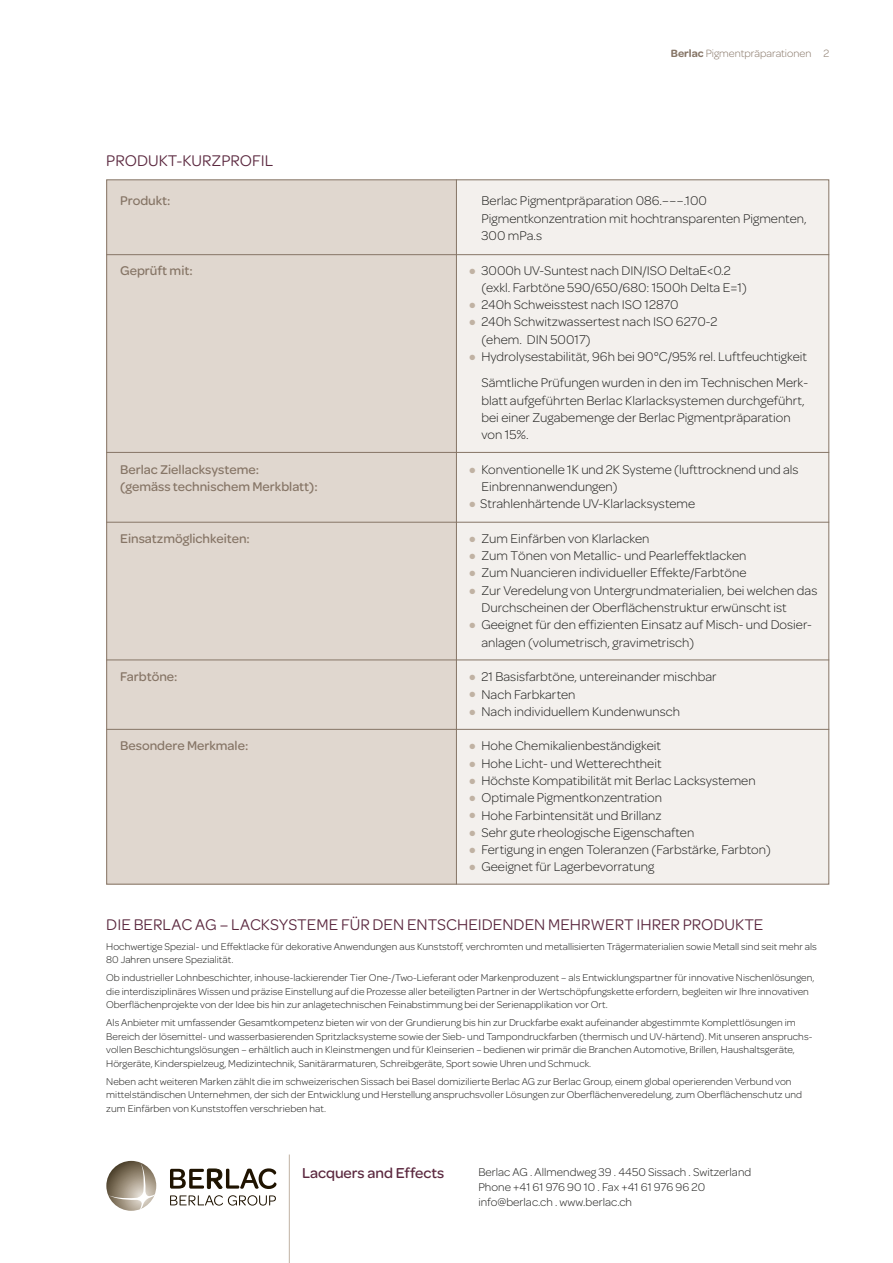
<style>
.page{position:relative;width:893px;height:1263px;background:#fff}
.page>*{position:absolute;margin:0;border:0;box-sizing:border-box;transform-origin:0 0}
.t1{font:16.5px "Omnes";color:#5b283f}
.t2{font:500 15.3px "Omnes";color:#5b283f}
.t3{font:300 13.5px/17.2px "Omnes";letter-spacing:.005em;color:#1d1d1b}
.t4{font:500 13.5px/17.2px "Omnes";color:#867566}
.t5{font:300 12px/15px "Omnes";letter-spacing:.005em;color:#1d1d1b}
.t6{font:300 11.25px "Omnes";color:#867566}
.t7{font:300 10.5px/13.5px "Omnes";letter-spacing:.005em;color:#1d1d1b}
.s1{font-weight:600}
.s2{color:#c0b2a3}
</style>
<div class="page">
<div style="left:106px;top:179px;width:723px;height:705px;background:#f3f0ed"></div>
<div style="left:106px;top:180px;width:350px;height:704px;background:#e0d7cf"></div>
<hr style="left:456px;top:179px;width:1px;height:705px;background:#867566">
<hr style="left:106px;top:254px;width:723px;height:1px;background:#867566">
<hr style="left:106px;top:452px;width:723px;height:1px;background:#867566">
<hr style="left:106px;top:522px;width:723px;height:1px;background:#867566">
<hr style="left:106px;top:659px;width:723px;height:1px;background:#867566">
<svg style="left:170px;top:1195px;width:106px;height:10px"></svg>
<svg style="left:170px;top:1168px;width:106px;height:21px"></svg>
<svg style="left:106px;top:1161px;width:50px;height:50px"></svg>
<svg style="left:109px;top:1163px;width:46px;height:46px"></svg>
<hr style="left:289px;top:1154px;width:1px;height:109px;background:#c0b2a3">
<hr style="left:106px;top:729px;width:723px;height:1px;background:#867566">
<h1 class="t1" style="left:106px;top:150px;width:169px">PRODUKT-KURZPROFIL</h1>
<p class="t4" style="left:120px;top:192px;width:52px">Produkt:</p>
<p class="t4" style="left:120px;top:261px;width:74px">Geprüft mit:</p>
<p class="t4" style="left:120px;top:460px;width:199px">Berlac Ziellacksysteme:<br>(gemäss technischem Merkblatt):</p>
<p class="t4" style="left:120px;top:529px;width:131px">Einsatzmöglichkeiten:</p>
<p class="t4" style="left:120px;top:667px;width:59px">Farbtöne:</p>
<p class="t4" style="left:120px;top:736px;width:130px">Besondere Merkmale:</p>
<p class="t6" style="left:671px;top:46px;width:160px"><span class="s1">Berlac</span> Pigmentpräparationen 2</p>
<p class="t3" style="left:481px;top:192px;width:327px">Berlac Pigmentpräparation 086.–––.100<br>Pigmentkonzentration mit hochtransparenten Pigmenten,<br>300 mPa.s</p>
<p class="t3" style="left:481px;top:261px;width:267px;text-indent:-12px"><span class="s2">●</span> 3000h UV-Suntest nach DIN/ISO DeltaE&lt;0.2 (exkl. Farbtöne 590/650/680: 1500h Delta E=1)</p>
<p class="t3" style="left:469px;top:296px;width:211px"><span class="s2">●</span> 240h Schweisstest nach ISO 12870</p>
<p class="t3" style="left:481px;top:313px;width:238px;text-indent:-12px"><span class="s2">●</span> 240h Schwitzwassertest nach ISO 6270-2 (ehem. DIN 50017)</p>
<p class="t3" style="left:469px;top:343px;width:340px;line-height:26.2px;text-align:right"><span class="s2">●</span> Hydrolysestabilität, 96h bei 90°C/95% rel. Luftfeuchtigkeit<br>Sämtliche Prüfungen wurden in den im Technischen Merk-</p>
<p class="t3" style="left:481px;top:391px;width:325px">blatt aufgeführten Berlac Klarlacksystemen durchgeführt, bei einer Zugabemenge der Berlac Pigmentpräparation von 15%.</p>
<p class="t3" style="left:481px;top:460px;width:318px;text-indent:-12px"><span class="s2">●</span> Konventionelle 1K und 2K Systeme (lufttrocknend und als<br>Einbrennanwendungen)</p>
<p class="t3" style="left:469px;top:495px;width:227px"><span class="s2">●</span> Strahlenhärtende UV-Klarlacksysteme</p>
<p class="t3" style="left:469px;top:529px;width:181px"><span class="s2">●</span> Zum Einfärben von Klarlacken</p>
<p class="t3" style="left:469px;top:547px;width:279px"><span class="s2">●</span> Zum Tönen von Metallic- und Pearleffektlacken</p>
<p class="t3" style="left:469px;top:564px;width:278px"><span class="s2">●</span> Zum Nuancieren individueller Effekte/Farbtöne</p>
<p class="t3" style="left:481px;top:581px;width:337px;text-indent:-12px"><span class="s2">●</span> Zur Veredelung von Untergrundmaterialien, bei welchen das<br>Durchscheinen der Oberflächenstruktur erwünscht ist</p>
<p class="t3" style="left:481px;top:616px;width:332px;text-indent:-12px"><span class="s2">●</span> Geeignet für den effizienten Einsatz auf Misch- und Dosier&shy;anlagen (volumetrisch, gravimetrisch)</p>
<p class="t3" style="left:469px;top:668px;width:249px"><span class="s2">●</span> 21 Basisfarbtöne, untereinander mischbar</p>
<p class="t3" style="left:469px;top:685px;width:108px"><span class="s2">●</span> Nach Farbkarten</p>
<p class="t3" style="left:469px;top:702px;width:212px"><span class="s2">●</span> Nach individuellem Kundenwunsch</p>
<p class="t3" style="left:469px;top:737px;width:193px"><span class="s2">●</span> Hohe Chemikalienbeständigkeit</p>
<p class="t3" style="left:469px;top:754px;width:194px"><span class="s2">●</span> Hohe Licht- und Wetterechtheit</p>
<p class="t3" style="left:469px;top:771px;width:288px"><span class="s2">●</span> Höchste Kompatibilität mit Berlac Lacksystemen</p>
<p class="t3" style="left:469px;top:789px;width:194px"><span class="s2">●</span> Optimale Pigmentkonzentration</p>
<p class="t3" style="left:469px;top:806px;width:194px"><span class="s2">●</span> Hohe Farbintensität und Brillanz</p>
<p class="t3" style="left:469px;top:823px;width:226px"><span class="s2">●</span> Sehr gute rheologische Eigenschaften</p>
<p class="t3" style="left:469px;top:841px;width:303px"><span class="s2">●</span> Fertigung in engen Toleranzen (Farbstärke, Farbton)</p>
<p class="t3" style="left:469px;top:858px;width:186px"><span class="s2">●</span> Geeignet für Lagerbevorratung</p>
<h1 class="t1" style="left:106px;top:913px;width:659px">DIE BERLAC AG – LACKSYSTEME FÜR DEN ENTSCHEIDENDEN MEHRWERT IHRER PRODUKTE</h1>
<p class="t7" style="left:106px;top:939px;width:712px">Hochwertige Spezial- und Effektlacke für dekorative Anwendungen aus Kunststoff, verchromten und metallisierten Trägermaterialien sowie Metall sind seit mehr als<br>80 Jahren unsere Spezialität.</p>
<p class="t7" style="left:106px;top:970px;width:710px">Ob industrieller Lohnbeschichter, inhouse-lackierender Tier One-/Two-Lieferant oder Markenproduzent – als Entwicklungspartner für innovative Nischenlösungen, die interdisziplinäres Wissen und präzise Einstellung auf die Prozesse aller beteiligten Partner in der Wertschöpfungskette erfordern, begleiten wir Ihre innovativen<br>Oberflächenprojekte von der Idee bis hin zur anlagetechnischen Feinabstimmung bei der Serienapplikation vor Ort.</p>
<p class="t7" style="left:106px;top:1015px;width:708px">Als Anbieter mit umfassender Gesamtkompetenz bieten wir von der Grundierung bis hin zur Druckfarbe exakt aufeinander abgestimmte Komplettlösungen im Bereich der lösemittel- und wasserbasierenden Spritzlacksysteme sowie der Sieb- und Tampondruckfarben (thermisch und UV-härtend). Mit unseren anspruchs&shy;vollen Beschichtungslösungen – erhältlich auch in Kleinstmengen und für Kleinserien – bedienen wir primär die Branchen Automotive, Brillen, Haushaltsgeräte, Hörgeräte, Kinderspielzeug, Medizintechnik, Sanitärarmaturen, Schreibgeräte, Sport sowie Uhren und Schmuck.</p>
<p class="t7" style="left:106px;top:1074px;width:697px">Neben acht weiteren Marken zählt die im schweizerischen Sissach bei Basel domizilierte Berlac AG zur Berlac Group, einem global operierenden Verbund von mittelständischen Unternehmen, der sich der Entwicklung und Herstellung anspruchsvoller Lösungen zur Oberflächenveredelung, zum Oberflächenschutz und zum Einfärben von Kunststoffen verschrieben hat.</p>
<h2 class="t2" style="left:302px;top:1163px;width:144px">Lacquers and Effects</h2>
<p class="t5" style="left:478px;top:1165px;width:274px">Berlac AG . Allmendweg 39 . 4450 Sissach . Switzerland<br>Phone +41 61 976 90 10 . Fax +41 61 976 96 20 info@berlac.ch . www.berlac.ch</p>
</div>
